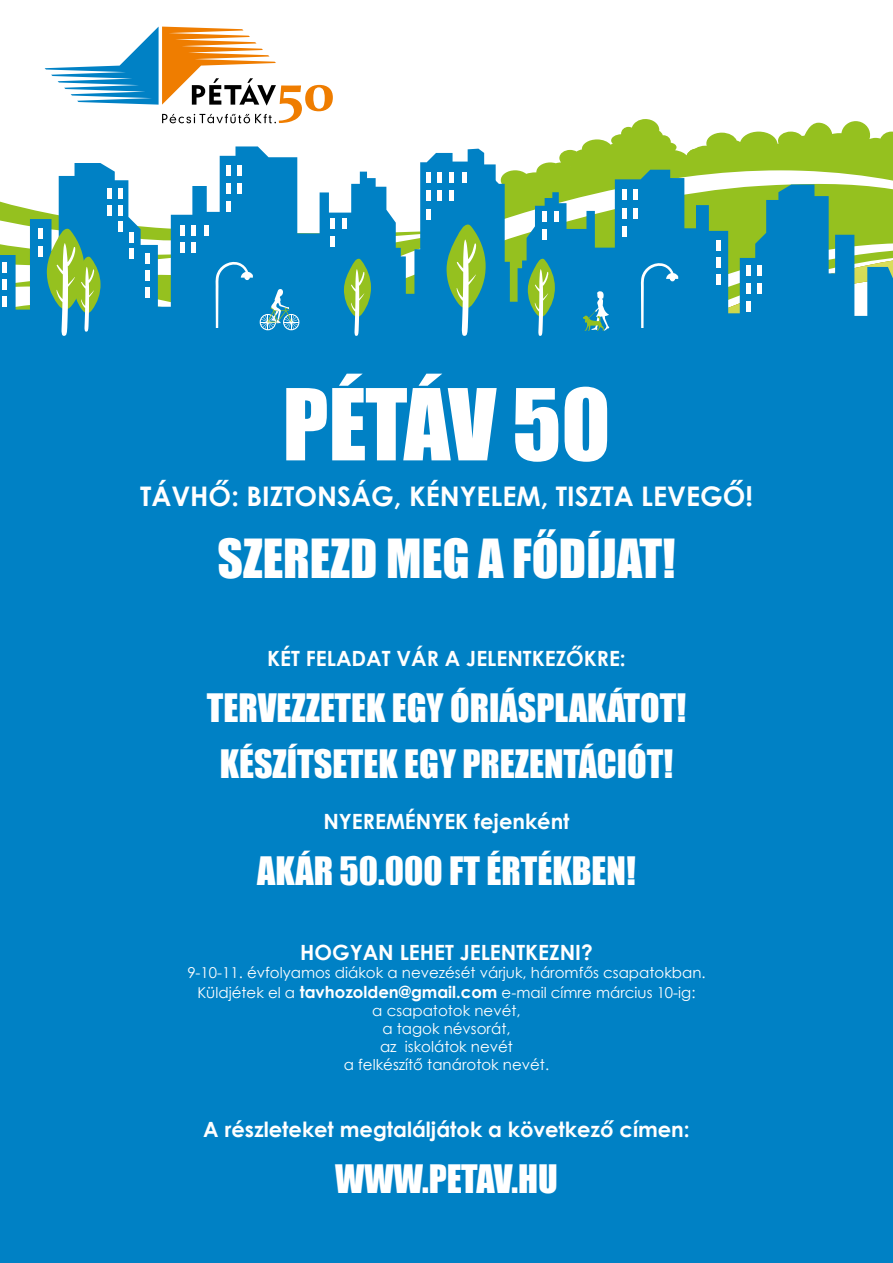
<style>
.page{position:relative;width:893px;height:1263px;background:#fff}
.page>*{position:absolute;margin:0;border:0;box-sizing:border-box;transform-origin:0 0}
.t1{font:91.5px "Impact";letter-spacing:-.015em;color:#fff}
.t2{font:49.5px "Impact";color:#fff}
.t3{font:36px/55.9px "Impact";color:#fff;text-align:center}
.t4{font:700 27px "Century Gothic";color:#fff}
.t5{font:700 21px "Century Gothic";color:#fff}
.t6{font:15px/18px "Century Gothic";color:#fff;text-align:center}
.s1{font-weight:700;font-size:16.5px}
</style>
<div class="page">
<svg style="left:587px;top:119px;width:306px;height:23px"></svg>
<svg style="left:536px;top:142px;width:357px;height:28px;fill:#95c11f"></svg>
<div style="left:674px;top:144px;width:219px;height:25px;background:#95c11f"></div>
<svg style="left:0;top:146px;width:496px;height:64px"></svg>
<svg style="left:432px;top:170px;width:461px;height:159px;fill:#0081c5"></svg>
<div style="left:118px;top:188px;width:5px;height:11px;background:#fff"></div>
<div style="left:118px;top:205px;width:5px;height:10px;background:#fff"></div>
<div style="left:107px;top:188px;width:5px;height:11px;background:#fff"></div>
<div style="left:107px;top:205px;width:5px;height:10px;background:#fff"></div>
<hr style="left:226px;top:165px;width:4px;height:10px;background:#fff">
<hr style="left:226px;top:183px;width:4px;height:11px;background:#fff">
<hr style="left:226px;top:201px;width:4px;height:11px;background:#fff">
<hr style="left:238px;top:165px;width:4px;height:10px;background:#fff">
<hr style="left:238px;top:183px;width:4px;height:11px;background:#fff">
<hr style="left:426px;top:172px;width:4px;height:11px;background:#fff">
<hr style="left:426px;top:190px;width:4px;height:11px;background:#fff">
<hr style="left:426px;top:209px;width:4px;height:11px;background:#fff">
<hr style="left:438px;top:172px;width:4px;height:11px;background:#fff">
<hr style="left:438px;top:190px;width:4px;height:11px;background:#fff">
<hr style="left:622px;top:189px;width:4px;height:11px;background:#fff">
<hr style="left:622px;top:208px;width:4px;height:11px;background:#fff">
<hr style="left:622px;top:226px;width:4px;height:11px;background:#fff">
<hr style="left:634px;top:189px;width:4px;height:11px;background:#fff">
<hr style="left:634px;top:208px;width:4px;height:11px;background:#fff">
<svg style="left:640px;top:262px;width:38px;height:67px"></svg>
<hr style="left:717px;top:240px;width:4px;height:11px;background:#fff">
<hr style="left:717px;top:257px;width:4px;height:11px;background:#fff">
<hr style="left:717px;top:274px;width:4px;height:11px;background:#fff">
<hr style="left:746px;top:265px;width:4px;height:11px;background:#fff">
<hr style="left:746px;top:283px;width:4px;height:11px;background:#fff">
<hr style="left:746px;top:301px;width:4px;height:11px;background:#fff">
<hr style="left:758px;top:265px;width:4px;height:11px;background:#fff">
<hr style="left:758px;top:283px;width:4px;height:11px;background:#fff">
<hr style="left:450px;top:172px;width:4px;height:11px;background:#fff">
<hr style="left:462px;top:172px;width:4px;height:11px;background:#fff">
<hr style="left:450px;top:190px;width:4px;height:11px;background:#fff">
<div style="left:0;top:329px;width:893px;height:934px;background:#0081c5"></div>
<svg style="left:0;top:210px;width:569px;height:126px"></svg>
<svg style="left:583px;top:291px;width:26px;height:40px"></svg>
<svg style="left:45px;top:27px;width:288px;height:96px"></svg>
<h1 class="t1" style="left:283px;top:353px;width:329px">PÉTÁV 50</h1>
<h3 class="t4" style="left:140px;top:475px;width:614px">TÁVHŐ: BIZTONSÁG, KÉNYELEM, TISZTA LEVEGŐ!</h3>
<h2 class="t2" style="left:217px;top:520px;width:460px">SZEREZD MEG A FŐDÍJAT!</h2>
<h3 class="t5" style="left:267px;top:643px;width:360px">KÉT FELADAT VÁR A JELENTKEZŐKRE:</h3>
<h3 class="t3" style="left:207px;top:679px;width:481px">TERVEZZETEK EGY ÓRIÁSPLAKÁTOT!<br>KÉSZÍTSETEK EGY PREZENTÁCIÓT!</h3>
<h3 class="t5" style="left:323px;top:805px;width:248px">NYEREMÉNYEK fejenként</h3>
<h3 class="t3" style="left:257px;top:842px;width:380px">AKÁR 50.000 FT ÉRTÉKBEN!</h3>
<h3 class="t5" style="left:300px;top:937px;width:294px">HOGYAN LEHET JELENTKEZNI?</h3>
<p class="t6" style="left:187px;top:963px;width:520px;line-height:19.8px">9-10-11. évfolyamos diákok a nevezését várjuk, háromfős csapatokban.<br>Küldjétek el a <span class="s1">tavhozolden@gmail.com</span> e-mail címre március 10-ig:</p>
<p class="t6" style="left:344px;top:1001px;width:207px">a csapatotok nevét,<br>a tagok névsorát,<br>az iskolátok nevét<br>a felkészítő tanárotok nevét.</p>
<h3 class="t5" style="left:203px;top:1113px;width:488px">A részleteket megtaláljátok a következő címen:</h3>
<h3 class="t3" style="left:335px;top:1149px;width:224px">WWW.PETAV.HU</h3>
</div>
